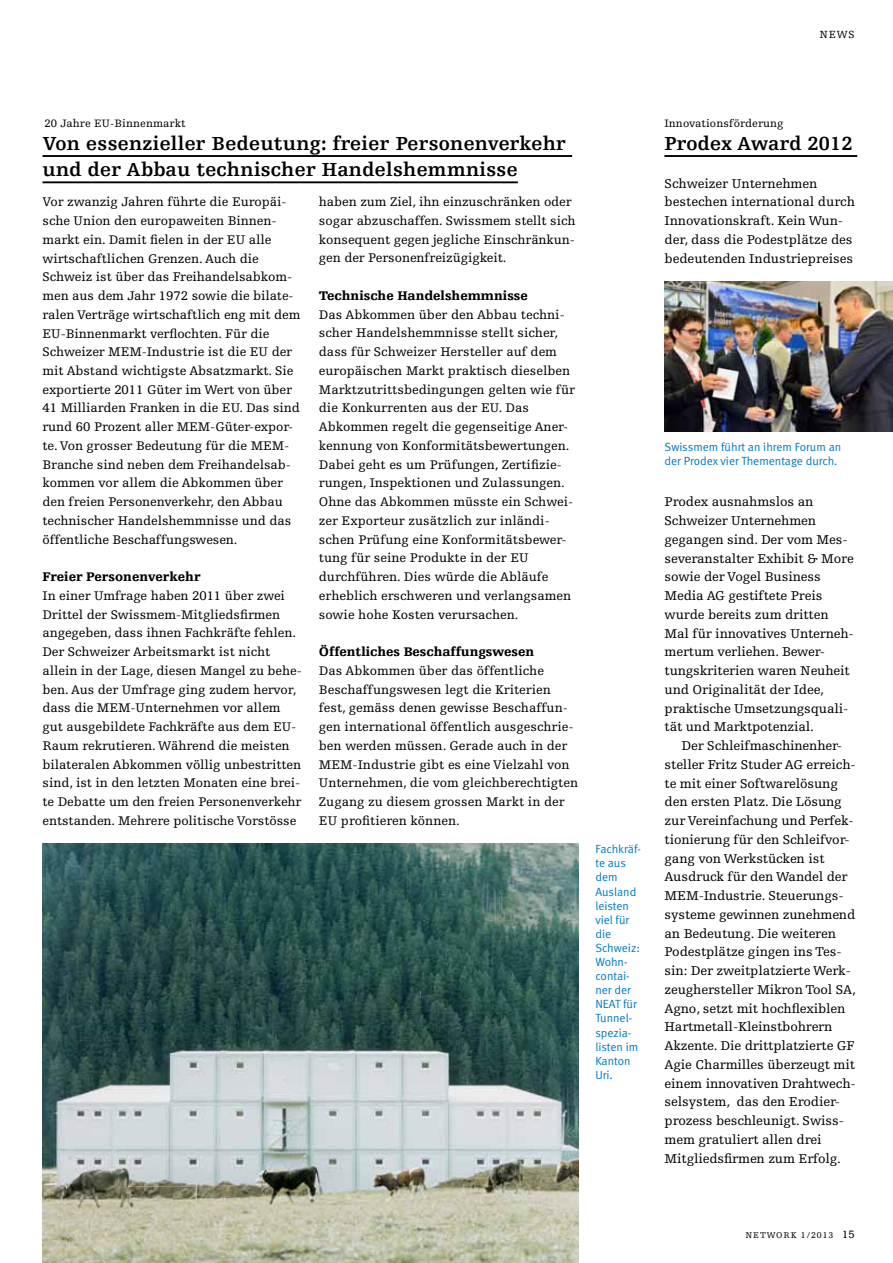
<style>
.page{position:relative;width:893px;height:1263px;background:#fff}
.page>*{position:absolute;margin:0;border:0;box-sizing:border-box;transform-origin:0 0}
.t1{font:700 19.95px/26.4px "Egyptienne F";letter-spacing:.01em;color:#000}
.t2{font:13.5px/18.8px "Egyptienne F";letter-spacing:-.01em;color:#000}
.t3{font:13.2px/18.8px "Egyptienne F";letter-spacing:-.005em;color:#000}
.t4{font:900 13.2px "Egyptienne F";color:#000}
.t5{font:11.85px/14.1px "Meta Normal LF";color:#007ac2}
.t6{font:11.4px "Egyptienne F";letter-spacing:.01em;color:#000}
.t7{font:10.95px "Egyptienne F";color:#000}
.t8{font:8.85px "Egyptienne F";letter-spacing:.1em;color:#000}
.s1{font-size:11.25px}
</style>
<div class="page">
<img style="left:43px;top:844px;width:535px;height:419px">
<hr style="left:664px;top:155px;width:193px;height:2px;background:#000">
<hr style="left:43px;top:155px;width:529px;height:2px;background:#000">
<hr style="left:43px;top:181px;width:475px;height:2px;background:#000">
<img style="left:664px;top:281px;width:229px;height:150px">
<p class="t6" style="left:44px;top:117px;width:143px">20 Jahre EU-Binnenmarkt</p>
<p class="t6" style="left:664px;top:117px;width:121px">Innovationsförderung</p>
<p class="t7" style="left:819px;top:28px;width:19px">News</p>
<h1 class="t1" style="left:43px;top:131px;width:525px">Von essenzieller Bedeutung: freier Personenverkehr und der Abbau technischer Handelshemmnisse</h1>
<p class="t3" style="left:43px;top:193px;width:259px">Vor zwanzig Jahren führte die Europäi&shy;sche Union den europaweiten Binnen&shy;markt ein. Damit fielen in der EU alle wirtschaftlichen Grenzen. Auch die Schweiz ist über das Freihandelsabkom&shy;men aus dem Jahr 1972 sowie die bilate&shy;ralen Verträge wirtschaftlich eng mit dem EU-Binnenmarkt verflochten. Für die Schweizer MEM-Industrie ist die EU der mit Abstand wichtigste Absatzmarkt. Sie exportierte 2011 Güter im Wert von über 41 Milliarden Franken in die EU. Das sind rund 60 Prozent aller MEM-Güter-expor&shy;te. Von grosser Bedeutung für die MEM-Branche sind neben dem Freihandelsab&shy;kommen vor allem die Abkommen über den freien Personenverkehr, den Abbau technischer Handelshemmnisse und das öffentliche Beschaffungswesen.</p>
<p class="t4" style="left:43px;top:569px;width:160px">Freier Personenverkehr</p>
<p class="t3" style="left:43px;top:586px;width:261px">In einer Umfrage haben 2011 über zwei Drittel der Swissmem-Mitgliedsfirmen angegeben, dass ihnen Fachkräfte fehlen.<br>Der Schweizer Arbeitsmarkt ist nicht allein in der Lage, diesen Mangel zu behe&shy;ben. Aus der Umfrage ging zudem hervor, dass die MEM-Unternehmen vor allem gut ausgebildete Fachkräfte aus dem EU-Raum rekrutieren. Während die meisten bilateralen Abkommen völlig unbestritten sind, ist in den letzten Monaten eine brei&shy;te Debatte um den freien Personenverkehr entstanden. Mehrere politische Vorstösse</p>
<p class="t3" style="left:319px;top:193px;width:258px">haben zum Ziel, ihn einzuschränken oder sogar abzuschaffen. Swissmem stellt sich konsequent gegen jegliche Einschränkun&shy;gen der Personenfreizügigkeit.</p>
<p class="t4" style="left:319px;top:288px;width:210px">Technische Handelshemmnisse</p>
<p class="t3" style="left:319px;top:305px;width:257px">Das Abkommen über den Abbau techni&shy;scher Handelshemmnisse stellt sicher, dass für Schweizer Hersteller auf dem europäischen Markt praktisch dieselben Marktzutrittsbedingungen gelten wie für die Konkurrenten aus der EU. Das Abkommen regelt die gegenseitige Aner&shy;kennung von Konformitätsbewertungen.<br>Dabei geht es um Prüfungen, Zertifizie&shy;rungen, Inspektionen und Zulassungen.<br>Ohne das Abkommen müsste ein Schwei&shy;zer Exporteur zusätzlich zur inländi&shy;schen Prüfung eine Konformitätsbewer&shy;tung für seine Produkte in der EU durchführen. Dies würde die Abläufe erheblich erschweren und verlangsamen sowie hohe Kosten verursachen.</p>
<p class="t4" style="left:319px;top:644px;width:217px">Öffentliches Beschaffungswesen</p>
<p class="t3" style="left:319px;top:661px;width:261px">Das Abkommen über das öffentliche Beschaffungswesen legt die Kriterien fest, gemäss denen gewisse Beschaffun&shy;gen international öffentlich ausgeschrie&shy;ben werden müssen. Gerade auch in der MEM-Industrie gibt es eine Vielzahl von Unternehmen, die vom gleichberechtigten Zugang zu diesem grossen Markt in der EU profitieren können.</p>
<p class="t5" style="left:595px;top:842px;width:47px">Fachkräf&shy;te aus dem<br>Ausland leisten viel für die<br>Schweiz:<br>Wohn&shy;contai&shy;ner der<br>NEAT für<br>Tunnel&shy;spezia&shy;listen im<br>Kanton<br>Uri.</p>
<h1 class="t1" style="left:664px;top:131px;width:190px">Prodex Award 2012</h1>
<p class="t2" style="left:665px;top:174px;width:192px">Schweizer Unternehmen bestechen international durch<br>Innovationskraft. Kein Wun&shy;der, dass die Podestplätze des bedeutenden Industriepreises</p>
<p class="t5" style="left:665px;top:440px;width:178px">Swissmem führt an ihrem Forum an der Prodex vier Thementage durch.</p>
<p class="t2" style="left:665px;top:493px;width:191px">Prodex ausnahmslos an<br>Schweizer Unternehmen gegangen sind. Der vom Mes&shy;severanstalter Exhibit &amp; More sowie der Vogel Business<br>Media AG gestiftete Preis wurde bereits zum dritten<br>Mal für innovatives Unterneh&shy;mertum verliehen. Bewer&shy;tungskriterien waren Neuheit und Originalität der Idee, praktische Umsetzungsquali&shy;tät und Marktpotenzial.</p>
<p class="t2" style="left:665px;top:736px;width:193px;text-indent:17px">Der Schleifmaschinenher&shy;steller Fritz Studer AG erreich&shy;te mit einer Softwarelösung den ersten Platz. Die Lösung zur Vereinfachung und Perfek&shy;tionierung für den Schleifvor&shy;gang von Werkstücken ist<br>Ausdruck für den Wandel der<br>MEM-Industrie. Steuerungs&shy;systeme gewinnen zunehmend an Bedeutung. Die weiteren<br>Podestplätze gingen ins Tes&shy;sin: Der zweitplatzierte Werk&shy;zeughersteller Mikron Tool SA,<br>Agno, setzt mit hochflexiblen<br>Hartmetall-Kleinstbohrern<br>Akzente. Die drittplatzierte GF<br>Agie Charmilles überzeugt mit einem innovativen Drahtwech&shy;selsystem, das den Erodier&shy;prozess beschleunigt. Swiss&shy;mem gratuliert allen drei<br>Mitgliedsfirmen zum Erfolg.</p>
<p class="t8" style="left:745px;top:1230px;width:111px">NETWORK 1/2013 <span class="s1">15</span></p>
</div>
